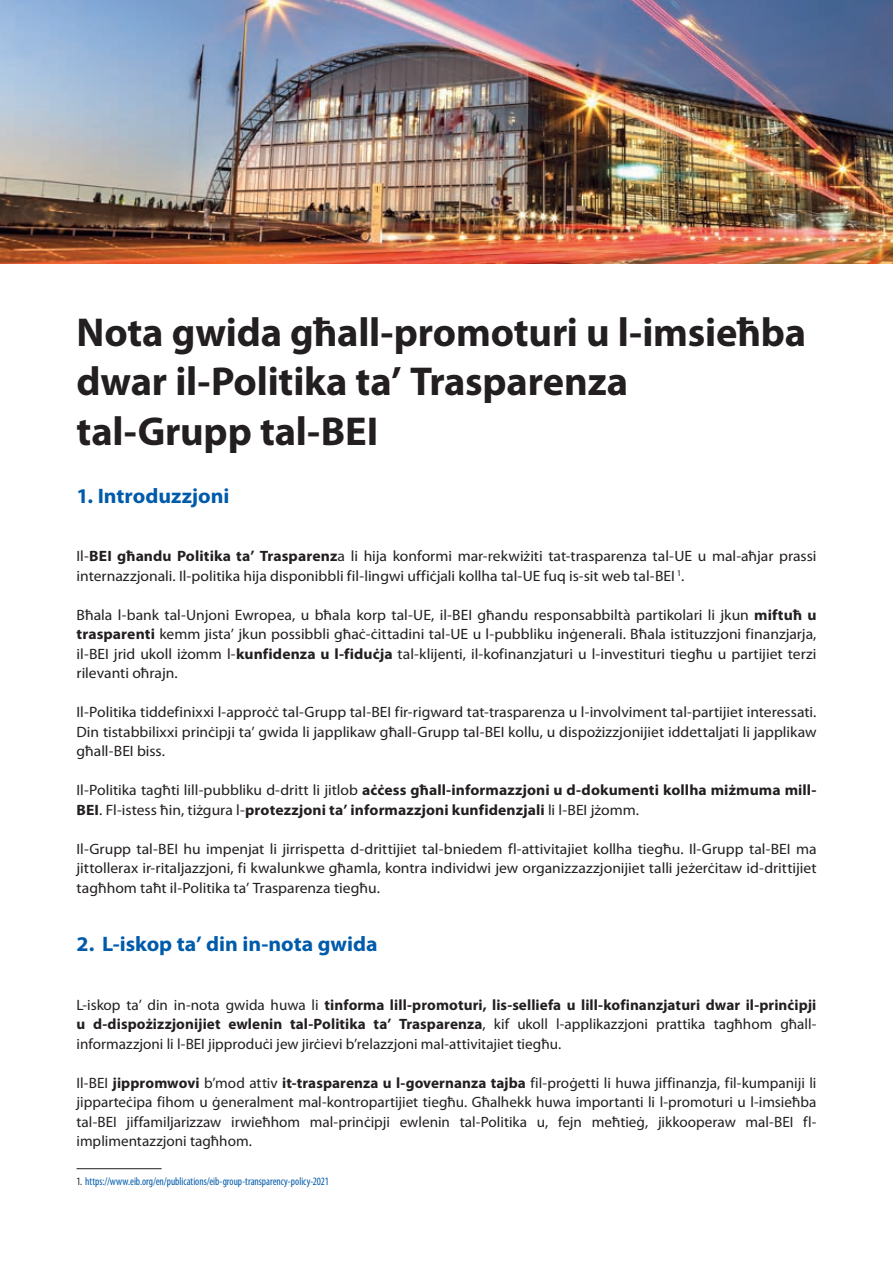
<style>
.page{position:relative;width:893px;height:1263px;background:#fff}
.page>*{position:absolute;margin:0;border:0;box-sizing:border-box;transform-origin:0 0}
._01_GROS_TITRE_NOIR{font:700 40.5px/49.5px "Myriad Pro";letter-spacing:-.005em;color:#231f20}
._02_TITRE_BLEU{font:700 21px "Myriad Pro";color:#015bab;scale:1.04 1}
._03_TEXTE_COURANT_EN{font:15px/19.5px "Myriad Pro";color:#231f20;text-align:justify;scale:1.04 1}
._03_TEXTE_COURANT_EN-2{font:15px/19.5px "Myriad Pro";color:#231f20;text-align:justify}
._03_TEXTE_COURANT_EN-3{font:700 15px/19.5px "Myriad Pro";letter-spacing:.005em;color:#231f20;scale:1.04 1}
._04_FOOTNOTE{font:condensed 11.25px "Myriad Pro";color:#015bab;scale:.95 1}
.s1{font-weight:700}
.s2{font-weight:400}
.s3{color:#231f20}
</style>
<div class="page">
<img style="left:0;top:0;width:893px;height:264px">
<hr style="left:77px;top:1168px;width:85px;height:1px;background:#231f20">
<p class="_01_GROS_TITRE_NOIR" style="left:77px;top:308px;width:731px">Nota gwida għall-promoturi u l-imsieħba dwar il-Politika ta’ Trasparenza tal-Grupp tal-BEI</p>
<p class="_02_TITRE_BLEU" style="left:77px;top:484px;width:149px">1. Introduzzjoni</p>
<p class="_03_TEXTE_COURANT_EN" style="left:77px;top:547px;width:713px">Il-<span class="s1">BEI għandu Politika ta’ Trasparenz</span>a li hija konformi mar-rekwiżiti tat-trasparenza tal-UE u mal-aħjar prassi internazzjonali. Il-politika hija disponibbli fil-lingwi uffiċjali kollha tal-UE fuq is-sit web tal-BEI <sup>1</sup>.</p>
<p class="_03_TEXTE_COURANT_EN" style="left:77px;top:605px;width:713px">Bħala l-bank tal-Unjoni Ewropea, u bħala korp tal-UE, il-BEI għandu responsabbiltà partikolari li jkun <span class="s1">miftuħ u trasparenti</span> kemm jista’ jkun possibbli għaċ-ċittadini tal-UE u l-pubbliku inġenerali. Bħala istituzzjoni finanzjarja, il-BEI jrid ukoll iżomm l-<span class="s1">kunfidenza u l-fiduċja</span> tal-klijenti, il-kofinanzjaturi u l-investituri tiegħu u partijiet terzi rilevanti oħrajn.</p>
<p class="_03_TEXTE_COURANT_EN" style="left:77px;top:703px;width:713px">Il-Politika tiddefinixxi l-approċċ tal-Grupp tal-BEI fir-rigward tat-trasparenza u l-involviment tal-partijiet interessati.<br>Din tistabbilixxi prinċipji ta’ gwida li japplikaw għall-Grupp tal-BEI kollu, u dispożizzjonijiet iddettaljati li japplikaw għall-BEI biss.</p>
<p class="_03_TEXTE_COURANT_EN-3" style="left:77px;top:780px;width:713px"><span class="s2">Il-Politika tagħti lill-pubbliku d-dritt li jitlob</span> aċċess għall-informazzjoni u d-dokumenti kollha miżmuma mill-<br>BEI<span class="s2">. Fl-istess ħin, tiżgura l-</span>protezzjoni ta’ informazzjoni kunfidenzjali <span class="s2">li l-BEI jżomm.</span></p>
<p class="_03_TEXTE_COURANT_EN" style="left:77px;top:839px;width:713px">Il-Grupp tal-BEI hu impenjat li jirrispetta d-drittijiet tal-bniedem fl-attivitajiet kollha tiegħu. Il-Grupp tal-BEI ma jittollerax ir-ritaljazzjoni, fi kwalunkwe għamla, kontra individwi jew organizzazzjonijiet talli jeżerċitaw id-drittijiet tagħhom taħt il-Politika ta’ Trasparenza tiegħu.</p>
<p class="_02_TITRE_BLEU" style="left:77px;top:932px;width:291px">2. L-iskop ta’ din in-nota gwida</p>
<p class="_03_TEXTE_COURANT_EN-2" style="left:77px;top:995px;width:741px">L-iskop ta’ din in-nota gwida huwa li <span class="s1">tinforma lill-promoturi, lis-selliefa u lill-kofinanzjaturi dwar il-prinċipji u d-dispożizzjonijiet ewlenin tal-Politika ta’ Trasparenza</span>, kif ukoll l-applikazzjoni prattika tagħhom għall&shy;informazzjoni li l-BEI jipproduċi jew jirċievi b’relazzjoni mal-attivitajiet tiegħu.</p>
<p class="_03_TEXTE_COURANT_EN-2" style="left:77px;top:1073px;width:741px">Il-BEI <span class="s1">jippromwovi</span> b’mod attiv <span class="s1">it-trasparenza u l-governanza tajba</span> fil-proġetti li huwa jiffinanzja, fil-kumpaniji li jipparteċipa fihom u ġeneralment mal-kontropartijiet tiegħu. Għalhekk huwa importanti li l-promoturi u l-imsieħba tal-BEI jiffamiljarizzaw irwieħhom mal-prinċipji ewlenin tal-Politika u, fejn meħtieġ, jikkooperaw mal-BEI fl&shy;implimentazzjoni tagħhom.</p>
<p class="_04_FOOTNOTE" style="left:77px;top:1175px;width:267px"><span class="s3">1.</span> https://www.eib.org/en/publications/eib-group-transparency-policy-2021</p>
</div>
